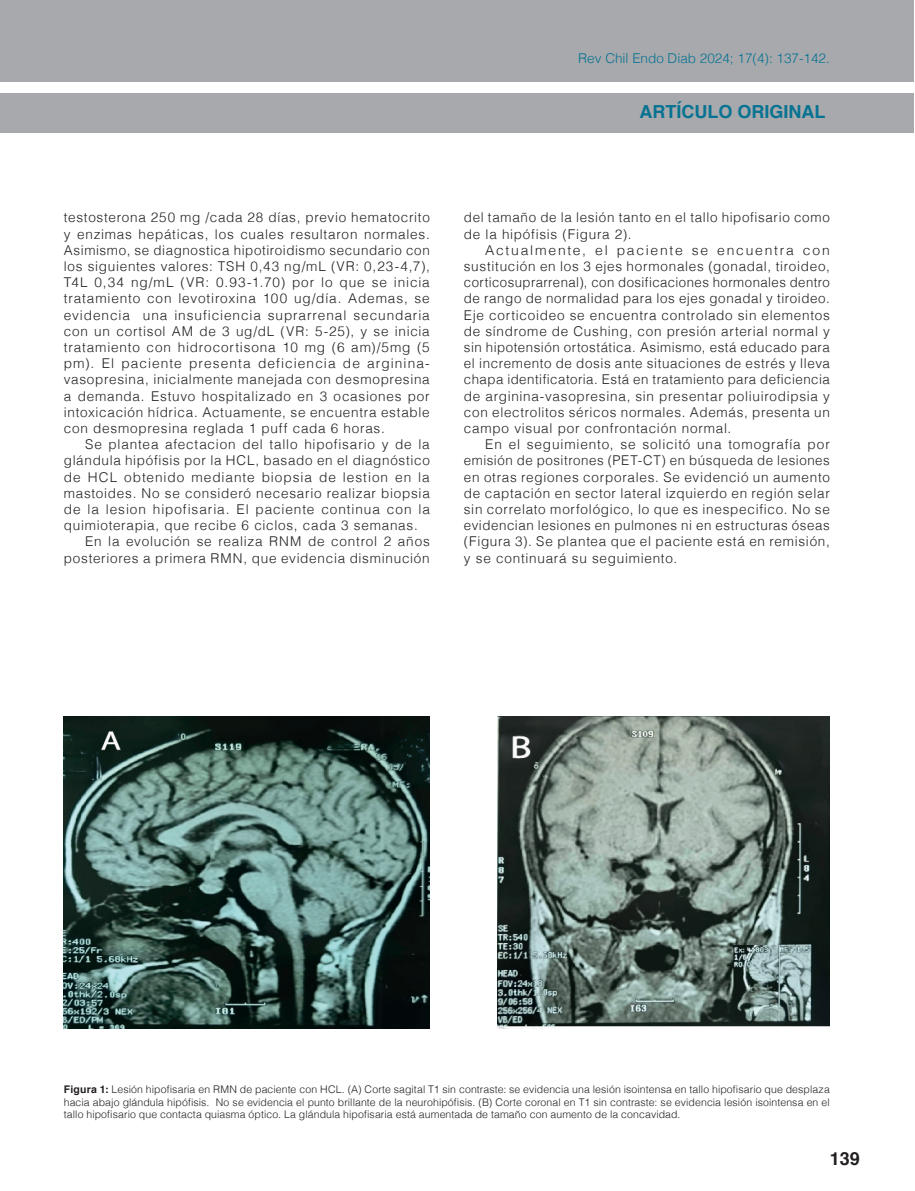
<style>
.page{position:relative;width:915px;height:1191px;background:#fff}
.page>*{position:absolute;margin:0;border:0;box-sizing:border-box;transform-origin:0 0}
.t1{font:700 18px "Helvetica";color:#077392}
.t2{font:700 18px "Helvetica";color:#231f20}
.Texto{font:300 13.5px/16.2px "Helvetica";letter-spacing:.055em;color:#231f20;text-align:justify}
.t3{font:300 13.5px "Helvetica";color:#077392}
.Figuras{font:300 10.5px/12.6px "Helvetica";letter-spacing:.01em;color:#231f20;text-align:justify}
.s1{font-weight:700}
</style>
<div class="page">
<div style="left:0;top:0;width:913px;height:81px;background:#a8a9ad"></div>
<div style="left:0;top:93px;width:913px;height:40px;background:#a8a9ad"></div>
<img style="left:64px;top:716px;width:365px;height:312px">
<img style="left:497px;top:716px;width:332px;height:312px">
<p class="t3" style="left:578px;top:46px;width:253px">Rev Chil Endo Diab 2024; 17(4): 137-142.</p>
<h1 class="t1" style="left:639px;top:97px;width:187px">ARTÍCULO ORIGINAL</h1>
<p class="Texto" style="left:64px;top:208px;width:367px">testosterona 250 mg /cada 28 días, previo hematocrito y enzimas hepáticas, los cuales resultaron normales.<br>Asimismo, se diagnostica hipotiroidismo secundario con los siguientes valores: TSH 0,43 ng/mL (VR: 0,23-4,7), T4L 0,34 ng/mL (VR: 0.93-1.70) por lo que se inicia tratamiento con levotiroxina 100 ug/día. Ademas, se evidencia una insuficiencia suprarrenal secundaria con un cortisol AM de 3 ug/dL (VR: 5-25), y se inicia tratamiento con hidrocortisona 10 mg (6 am)/5mg (5 pm). El paciente presenta deficiencia de arginina&shy;vasopresina, inicialmente manejada con desmopresina a demanda. Estuvo hospitalizado en 3 ocasiones por intoxicación hídrica. Actuamente, se encuentra estable con desmopresina reglada 1 puff cada 6 horas.</p>
<p class="Texto" style="left:64px;top:435px;width:367px;text-indent:21px">Se plantea afectacion del tallo hipofisario y de la glándula hipófisis por la HCL, basado en el diagnóstico de HCL obtenido mediante biopsia de lestion en la mastoides. No se consideró necesario realizar biopsia de la lesion hipofisaria. El paciente continua con la quimioterapia, que recibe 6 ciclos, cada 3 semanas.</p>
<p class="Texto" style="left:64px;top:532px;width:367px;text-align:right">En la evolución se realiza RNM de control 2 años posteriores a primera RMN, que evidencia disminución</p>
<p class="Texto" style="left:463px;top:208px;width:367px">del tamaño de la lesión tanto en el tallo hipofisario como de la hipófisis (Figura 2).</p>
<p class="Texto" style="left:463px;top:241px;width:367px;text-indent:21px">Actualmente, el paciente se encuentra con sustitución en los 3 ejes hormonales (gonadal, tiroideo, corticosuprarrenal), con dosificaciones hormonales dentro de rango de normalidad para los ejes gonadal y tiroideo.<br>Eje corticoideo se encuentra controlado sin elementos de síndrome de Cushing, con presión arterial normal y sin hipotensión ortostática. Asimismo, está educado para el incremento de dosis ante situaciones de estrés y lleva chapa identificatoria. Está en tratamiento para deficiencia de arginina-vasopresina, sin presentar poliuirodipsia y con electrolitos séricos normales. Además, presenta un campo visual por confrontación normal.</p>
<p class="Texto" style="left:463px;top:435px;width:367px;text-indent:21px">En el seguimiento, se solicitó una tomografía por emisión de positrones (PET-CT) en búsqueda de lesiones en otras regiones corporales. Se evidenció un aumento de captación en sector lateral izquierdo en región selar sin correlato morfológico, lo que es inespecifico. No se evidencian lesiones en pulmones ni en estructuras óseas (Figura 3). Se plantea que el paciente está en remisión, y se continuará su seguimiento.</p>
<p class="Figuras" style="left:64px;top:1082px;width:767px"><span class="s1">Figura 1:</span> Lesión hipofisaria en RMN de paciente con HCL. (A) Corte sagital T1 sin contraste: se evidencia una lesión isointensa en tallo hipofisario que desplaza hacia abajo glándula hipófisis. No se evidencia el punto brillante de la neurohipófisis. (B) Corte coronal en T1 sin contraste: se evidencia lesión isointensa en el tallo hipofisario que contacta quiasma óptico. La glándula hipofisaria está aumentada de tamaño con aumento de la concavidad.</p>
<h1 class="t2" style="left:829px;top:1144px;width:31px">139</h1>
</div>
